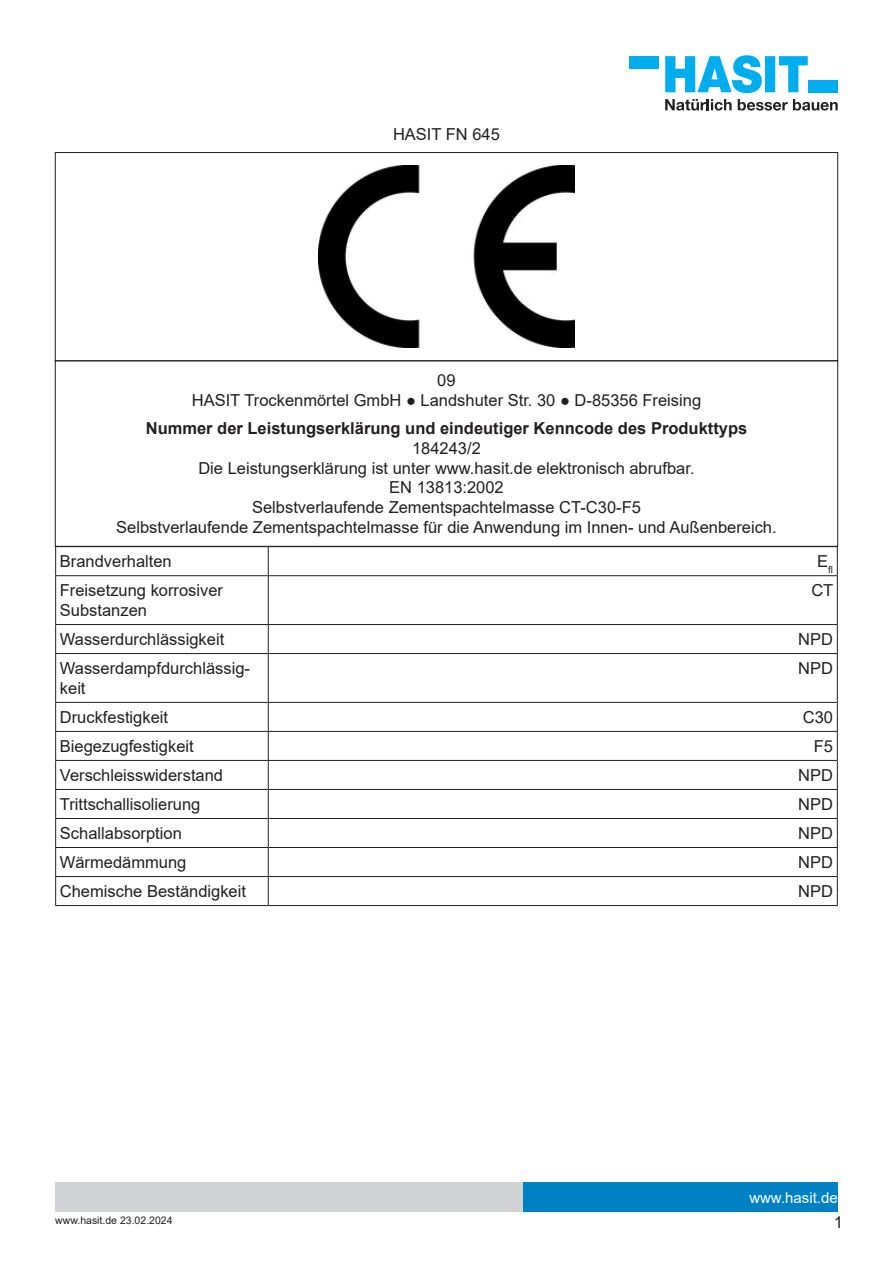
<style>
.page{position:relative;width:893px;height:1263px;background:#fff}
.page>*{position:absolute;margin:0;border:0;box-sizing:border-box;transform-origin:0 0}
.t1{font:16.5px/19.8px "Arial";color:#231f20;text-align:center}
.t2{font:700 16.5px "Arial";color:#231f20}
.t3{font:15px "Arial";color:#fff}
.t4{font:10.5px "Arial";color:#231f20}
.t5{font:9.6px "Arial";color:#231f20}
</style>
<div class="page">
<div style="left:523px;top:1182px;width:315px;height:30px;background:#0081c3"></div>
<div style="left:55px;top:1182px;width:468px;height:30px;background:#d1d2d4"></div>
<svg style="left:665px;top:55px;width:143px;height:38px"></svg>
<div style="left:629px;top:56px;width:30px;height:13px;background:#00aeef"></div>
<div style="left:808px;top:80px;width:30px;height:12px;background:#00aeef"></div>
<svg style="left:665px;top:99px;width:67px;height:12px"></svg>
<svg style="left:738px;top:99px;width:100px;height:12px"></svg>
<img style="left:319px;top:166px;width:255px;height:181px">
<div style="left:55px;top:360px;width:783px;height:187px;border:1px solid #231f20"></div>
<hr style="left:55px;top:546px;width:213px;height:1px;background:#231f20">
<svg style="left:55px;top:547px;width:1px;height:28px"></svg>
<hr style="left:268px;top:546px;width:570px;height:1px;background:#231f20">
<svg style="left:268px;top:547px;width:1px;height:28px"></svg>
<svg style="left:837px;top:547px;width:1px;height:28px"></svg>
<hr style="left:55px;top:575px;width:213px;height:1px;background:#231f20">
<hr style="left:55px;top:576px;width:1px;height:48px;background:#231f20">
<hr style="left:268px;top:575px;width:570px;height:1px;background:#231f20">
<hr style="left:268px;top:576px;width:1px;height:48px;background:#231f20">
<hr style="left:837px;top:576px;width:1px;height:48px;background:#231f20">
<svg style="left:55px;top:624px;width:1px;height:29px"></svg>
<svg style="left:268px;top:625px;width:1px;height:28px"></svg>
<svg style="left:837px;top:624px;width:1px;height:29px"></svg>
<hr style="left:55px;top:653px;width:213px;height:1px;background:#231f20">
<hr style="left:55px;top:654px;width:1px;height:48px;background:#231f20">
<hr style="left:268px;top:653px;width:570px;height:1px;background:#231f20">
<hr style="left:268px;top:654px;width:1px;height:48px;background:#231f20">
<hr style="left:837px;top:654px;width:1px;height:48px;background:#231f20">
<hr style="left:55px;top:731px;width:213px;height:1px;background:#231f20">
<hr style="left:268px;top:731px;width:570px;height:1px;background:#231f20">
<hr style="left:55px;top:789px;width:213px;height:1px;background:#231f20">
<hr style="left:268px;top:789px;width:570px;height:1px;background:#231f20">
<hr style="left:55px;top:847px;width:213px;height:1px;background:#231f20">
<hr style="left:268px;top:847px;width:570px;height:1px;background:#231f20">
<svg style="left:55px;top:702px;width:1px;height:203px"></svg>
<svg style="left:268px;top:703px;width:1px;height:202px"></svg>
<svg style="left:837px;top:702px;width:1px;height:203px"></svg>
<hr style="left:55px;top:905px;width:213px;height:1px;background:#231f20">
<hr style="left:268px;top:905px;width:570px;height:1px;background:#231f20">
<hr style="left:56px;top:624px;width:212px;height:1px;background:#231f20">
<hr style="left:268px;top:624px;width:569px;height:1px;background:#231f20">
<hr style="left:56px;top:702px;width:212px;height:1px;background:#231f20">
<hr style="left:268px;top:702px;width:569px;height:1px;background:#231f20">
<hr style="left:56px;top:760px;width:212px;height:1px;background:#231f20">
<hr style="left:268px;top:760px;width:569px;height:1px;background:#231f20">
<hr style="left:56px;top:818px;width:212px;height:1px;background:#231f20">
<hr style="left:268px;top:818px;width:569px;height:1px;background:#231f20">
<hr style="left:56px;top:876px;width:212px;height:1px;background:#231f20">
<hr style="left:268px;top:876px;width:569px;height:1px;background:#231f20">
<p class="t1" style="left:393px;top:124px;width:108px">HASIT FN 645</p>
<p class="t1" style="left:192px;top:370px;width:511px">09<br>HASIT Trockenmörtel GmbH ● Landshuter Str. 30 ● D-85356 Freising</p>
<p class="t2" style="left:146px;top:417px;width:603px">Nummer der Leistungserklärung und eindeutiger Kenncode des Produkttyps</p>
<p class="t1" style="left:116px;top:438px;width:662px">184243/2<br>Die Leistungserklärung ist unter www.hasit.de elektronisch abrufbar.<br>EN 13813:2002<br>Selbstverlaufende Zementspachtelmasse CT-C30-F5<br>Selbstverlaufende Zementspachtelmasse für die Anwendung im Innen- und Außenbereich.</p>
<p class="t1" style="left:60px;top:551px;width:113px">Brandverhalten</p>
<p class="t5" style="left:817px;top:563px;width:17px"><sup>E</sup>fl</p>
<p class="t1" style="left:60px;top:580px;width:165px;text-align:left">Freisetzung korrosiver<br>Substanzen</p>
<p class="t1" style="left:811px;top:580px;width:23px">CT</p>
<p class="t1" style="left:60px;top:629px;width:166px">Wasserdurchlässigkeit</p>
<p class="t1" style="left:798px;top:629px;width:36px">NPD</p>
<p class="t1" style="left:60px;top:658px;width:192px;text-align:left">Wasserdampfdurchlässig&shy;keit</p>
<p class="t1" style="left:798px;top:658px;width:36px">NPD</p>
<p class="t1" style="left:60px;top:707px;width:110px">Druckfestigkeit</p>
<p class="t1" style="left:803px;top:707px;width:32px">C30</p>
<p class="t1" style="left:60px;top:736px;width:135px">Biegezugfestigkeit</p>
<p class="t1" style="left:814px;top:736px;width:21px">F5</p>
<p class="t1" style="left:60px;top:765px;width:165px">Verschleisswiderstand</p>
<p class="t1" style="left:798px;top:765px;width:36px">NPD</p>
<p class="t1" style="left:60px;top:794px;width:142px">Trittschallisolierung</p>
<p class="t1" style="left:798px;top:794px;width:36px">NPD</p>
<p class="t1" style="left:60px;top:823px;width:123px">Schallabsorption</p>
<p class="t1" style="left:798px;top:823px;width:36px">NPD</p>
<p class="t1" style="left:60px;top:852px;width:128px">Wärmedämmung</p>
<p class="t1" style="left:798px;top:852px;width:36px">NPD</p>
<p class="t1" style="left:60px;top:881px;width:188px">Chemische Beständigkeit</p>
<p class="t1" style="left:798px;top:881px;width:36px">NPD</p>
<p class="t4" style="left:55px;top:1213px;width:119px">www.hasit.de 23.02.2024</p>
<p class="t3" style="left:749px;top:1187px;width:90px">www.hasit.de</p>
<p class="t1" style="left:834px;top:1212px;width:11px">1</p>
</div>
